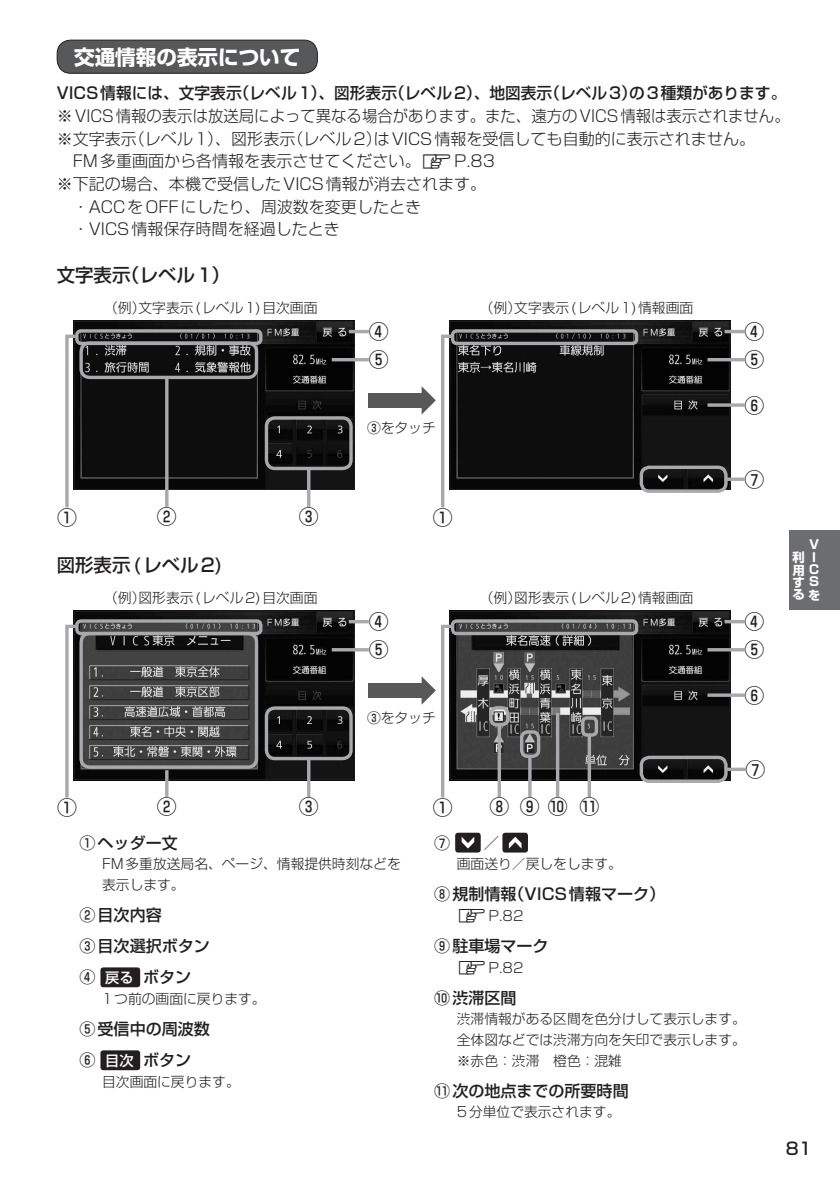
<style>
.page{position:relative;width:840px;height:1191px;background:#fff}
.page>*{position:absolute;margin:0;border:0;box-sizing:border-box;transform-origin:0 0}
.t1{font:700 20.6px "Shin Go Pro";color:#fff}
.t2{font:500 19.8px/28px "Shin Go Pro";color:#231f20}
.t3{font:500 18.4px "Shin Go Pro";color:#231f20}
.t4{font:500 17px "Shin Go Pro";color:#231f20}
.t5{font:300 16px/22.6px "Shin Go Pro";color:#231f20}
.t6{font:500 16px/31.2px "Shin Go Pro";color:#231f20}
.t7{font:300 13.8px/20.6px "Shin Go Pro";color:#231f20}
.t8{font:700 12.4px/12.6px "Shin Go Pro";color:#fff;text-align:right}
.s1{font-family:"MC1";font-weight:400;font-size:14.2px}
.s2{font-weight:500}
.s3{font-size:14.2px;color:#fff}
.s4{font-family:"MC1";font-weight:400;font-size:13.4px}
</style>
<div class="page">
<div style="left:788px;top:530px;width:51px;height:79px;background:#6c6d70"></div>
<div style="left:57px;top:40px;width:260px;height:33px;background:#57585a;border-radius:14px"></div>
<div style="left:57px;top:40px;width:260px;height:34px;border:1px solid #231f20;border-radius:14px"></div>
<img style="left:76px;top:323px;width:276px;height:165px">
<div style="left:74px;top:321px;width:280px;height:169px;border:1px solid #231f20"></div>
<div style="left:79px;top:341px;width:179px;height:38px;border:3px solid #a8a9ad;border-radius:9px"></div>
<div style="left:75px;top:329px;width:187px;height:16px;border:3px solid #a8a9ad;border-radius:4px"></div>
<div style="left:264px;top:416px;width:88px;height:54px;border:3px solid #a8a9ad;border-radius:9px"></div>
<hr style="left:165px;top:377px;width:3px;height:130px;background:#a8a9ad">
<svg style="left:65px;top:333px;width:14px;height:175px"></svg>
<hr style="left:348px;top:330px;width:20px;height:3px;background:#a8a9ad">
<hr style="left:331px;top:358px;width:37px;height:3px;background:#a8a9ad">
<hr style="left:307px;top:468px;width:3px;height:39px;background:#a8a9ad">
<img style="left:76px;top:613px;width:276px;height:165px">
<div style="left:74px;top:611px;width:280px;height:169px;border:1px solid #231f20"></div>
<div style="left:79px;top:632px;width:179px;height:137px;border:3px solid #a8a9ad;border-radius:9px"></div>
<div style="left:75px;top:619px;width:187px;height:16px;border:3px solid #a8a9ad;border-radius:4px"></div>
<div style="left:264px;top:706px;width:88px;height:54px;border:3px solid #a8a9ad;border-radius:9px"></div>
<hr style="left:165px;top:770px;width:3px;height:27px;background:#a8a9ad">
<svg style="left:65px;top:623px;width:14px;height:175px"></svg>
<hr style="left:348px;top:620px;width:20px;height:3px;background:#a8a9ad">
<hr style="left:331px;top:648px;width:37px;height:3px;background:#a8a9ad">
<hr style="left:307px;top:758px;width:3px;height:39px;background:#a8a9ad">
<img style="left:451px;top:323px;width:277px;height:165px">
<div style="left:449px;top:321px;width:281px;height:169px;border:1px solid #231f20"></div>
<div style="left:450px;top:329px;width:188px;height:16px;border:3px solid #a8a9ad;border-radius:4px"></div>
<div style="left:639px;top:465px;width:88px;height:28px;border:3px solid #a8a9ad;border-radius:8px"></div>
<hr style="left:724px;top:330px;width:20px;height:3px;background:#a8a9ad">
<hr style="left:707px;top:358px;width:37px;height:3px;background:#a8a9ad">
<svg style="left:707px;top:403px;width:37px;height:4px"></svg>
<svg style="left:725px;top:477px;width:19px;height:4px"></svg>
<div style="left:368px;top:393px;width:56px;height:14px;background:#57585a"></div>
<svg style="left:421px;top:333px;width:34px;height:175px"></svg>
<div style="left:368px;top:683px;width:56px;height:14px;background:#57585a"></div>
<div style="left:100px;top:967px;width:40px;height:20px;background:#231f20;border-radius:3px"></div>
<div style="left:100px;top:1050px;width:40px;height:20px;background:#231f20;border-radius:3px"></div>
<div style="left:455px;top:832px;width:25px;height:20px;background:#231f20;border-radius:3px"></div>
<svg style="left:461px;top:837px;width:13px;height:11px"></svg>
<div style="left:502px;top:832px;width:25px;height:20px;background:#231f20;border-radius:3px"></div>
<svg style="left:508px;top:836px;width:13px;height:12px"></svg>
<img style="left:451px;top:613px;width:277px;height:165px">
<div style="left:449px;top:611px;width:281px;height:169px;border:1px solid #231f20"></div>
<div style="left:450px;top:619px;width:188px;height:16px;border:3px solid #a8a9ad;border-radius:4px"></div>
<div style="left:639px;top:755px;width:88px;height:28px;border:3px solid #a8a9ad;border-radius:8px"></div>
<hr style="left:497px;top:725px;width:3px;height:72px;background:#a8a9ad">
<hr style="left:528px;top:756px;width:3px;height:41px;background:#a8a9ad">
<svg style="left:555px;top:713px;width:4px;height:84px"></svg>
<hr style="left:587px;top:735px;width:3px;height:62px;background:#a8a9ad">
<svg style="left:421px;top:623px;width:34px;height:175px"></svg>
<hr style="left:724px;top:620px;width:20px;height:3px;background:#a8a9ad">
<hr style="left:707px;top:648px;width:37px;height:3px;background:#a8a9ad">
<svg style="left:707px;top:693px;width:37px;height:4px"></svg>
<div style="left:489px;top:706px;width:20px;height:20px;border:3px solid #a8a9ad;border-radius:6px"></div>
<div style="left:519px;top:730px;width:21px;height:28px;border:3px solid #a8a9ad;border-radius:6px"></div>
<div style="left:580px;top:716px;width:17px;height:20px;border:3px solid #a8a9ad;border-radius:4px"></div>
<svg style="left:726px;top:767px;width:19px;height:4px"></svg>
<h1 class="t1" style="left:74px;top:40px;width:228px">交通情報の表示について</h1>
<p class="t6" style="left:57px;top:76px;width:730px">VICS情報には、文字表示（レベル1）、図形表示（レベル2）、地図表示（レベル3）の3種類があります。</p>
<p class="t5" style="left:57px;top:102px;width:734px">※VICS情報の表示は放送局によって異なる場合があります。また、遠方のVICS情報は表示されません。※文字表示（レベル1）、図形表示（レベル2）はVICS情報を受信しても自動的に表示されません。　FM多重画面から各情報を表示させてください。<span class="s1">Z</span>P.83<br>※下記の場合、本機で受信したVICS情報が消去されます。<br>　・ACCをOFFにしたり、周波数を変更したとき<br>　・VICS情報保存時間を経過したとき</p>
<h3 class="t3" style="left:57px;top:260px;width:174px">文字表示（レベル1）</h3>
<p class="t7" style="left:104px;top:296px;width:215px">（例）文字表示(レベル1)目次画面</p>
<p class="t7" style="left:479px;top:296px;width:215px">（例）文字表示(レベル1)情報画面</p>
<h2 class="t2" style="left:368px;top:315px;width:21px">④<br>⑤</h2>
<h2 class="t2" style="left:744px;top:315px;width:21px">④<br>⑤</h2>
<h2 class="t2" style="left:744px;top:389px;width:21px">⑥</h2>
<p class="t7" style="left:367px;top:416px;width:70px"><span class="s2">③</span>をタッチ</p>
<h2 class="t2" style="left:744px;top:463px;width:21px">⑦</h2>
<h2 class="t2" style="left:57px;top:501px;width:21px">①</h2>
<h2 class="t2" style="left:157px;top:500px;width:21px">②</h2>
<h2 class="t2" style="left:298px;top:500px;width:21px">③</h2>
<h2 class="t2" style="left:432px;top:501px;width:21px">①</h2>
<h3 class="t3" style="left:57px;top:550px;width:168px">図形表示(レベル2)</h3>
<p class="t7" style="left:104px;top:586px;width:215px">（例）図形表示(レベル2)目次画面</p>
<p class="t7" style="left:479px;top:586px;width:215px">（例）図形表示(レベル2)情報画面</p>
<h2 class="t2" style="left:368px;top:605px;width:21px">④<br>⑤</h2>
<h2 class="t2" style="left:744px;top:605px;width:21px">④<br>⑤</h2>
<h2 class="t2" style="left:744px;top:679px;width:21px">⑥</h2>
<p class="t7" style="left:367px;top:706px;width:70px"><span class="s2">③</span>をタッチ</p>
<h2 class="t2" style="left:745px;top:753px;width:21px">⑦</h2>
<h2 class="t2" style="left:57px;top:791px;width:21px">①</h2>
<h2 class="t2" style="left:157px;top:790px;width:21px">②</h2>
<h2 class="t2" style="left:298px;top:790px;width:21px">③</h2>
<h2 class="t2" style="left:432px;top:791px;width:21px">①</h2>
<h2 class="t2" style="left:489px;top:790px;width:111px">⑧⑨⑩⑪</h2>
<p class="t6" style="left:79px;top:825px;width:100px">①ヘッダー文</p>
<p class="t7" style="left:102px;top:852px;width:300px">FM多重放送局名、ページ、情報提供時刻などを表示します。</p>
<p class="t6" style="left:79px;top:897px;width:132px">②目次内容<br>③目次選択ボタン<br>④ <span class="s3">戻る</span> ボタン</p>
<p class="t7" style="left:102px;top:986px;width:165px">1つ前の画面に戻ります。</p>
<p class="t6" style="left:79px;top:1011px;width:132px">⑤受信中の周波数<br>⑥ <span class="s3">目次</span> ボタン</p>
<p class="t7" style="left:102px;top:1069px;width:139px">目次画面に戻ります。</p>
<p class="t6" style="left:434px;top:825px;width:18px">⑦</p>
<p class="t6" style="left:483px;top:825px;width:18px">／</p>
<p class="t7" style="left:456px;top:852px;width:166px">画面送り／戻しをします。</p>
<p class="t6" style="left:434px;top:876px;width:232px">⑧規制情報（VICS情報マーク）</p>
<p class="t7" style="left:456px;top:903px;width:68px"><span class="s4">Z</span>P.82</p>
<p class="t6" style="left:434px;top:928px;width:116px">⑨駐車場マーク</p>
<p class="t7" style="left:456px;top:955px;width:68px"><span class="s4">Z</span>P.82</p>
<p class="t6" style="left:434px;top:980px;width:84px">⑩渋滞区間</p>
<p class="t7" style="left:456px;top:1007px;width:290px;text-align:justify">渋滞情報がある区間を色分けして表示します。全体図などでは渋滞方向を矢印で表示します。※赤色：渋滞　橙色：混雑</p>
<p class="t6" style="left:434px;top:1073px;width:196px">⑪次の地点までの所要時間</p>
<p class="t7" style="left:456px;top:1100px;width:165px">5分単位で表示されます。</p>
<p class="t8" style="left:792px;top:537px;width:29px">V<br>I<br>用 Cす Sるを</p>
<p class="t8" style="left:792px;top:550px;width:13px">利</p>
<p class="t4" style="left:785px;top:1134px;width:27px">81</p>
</div>
